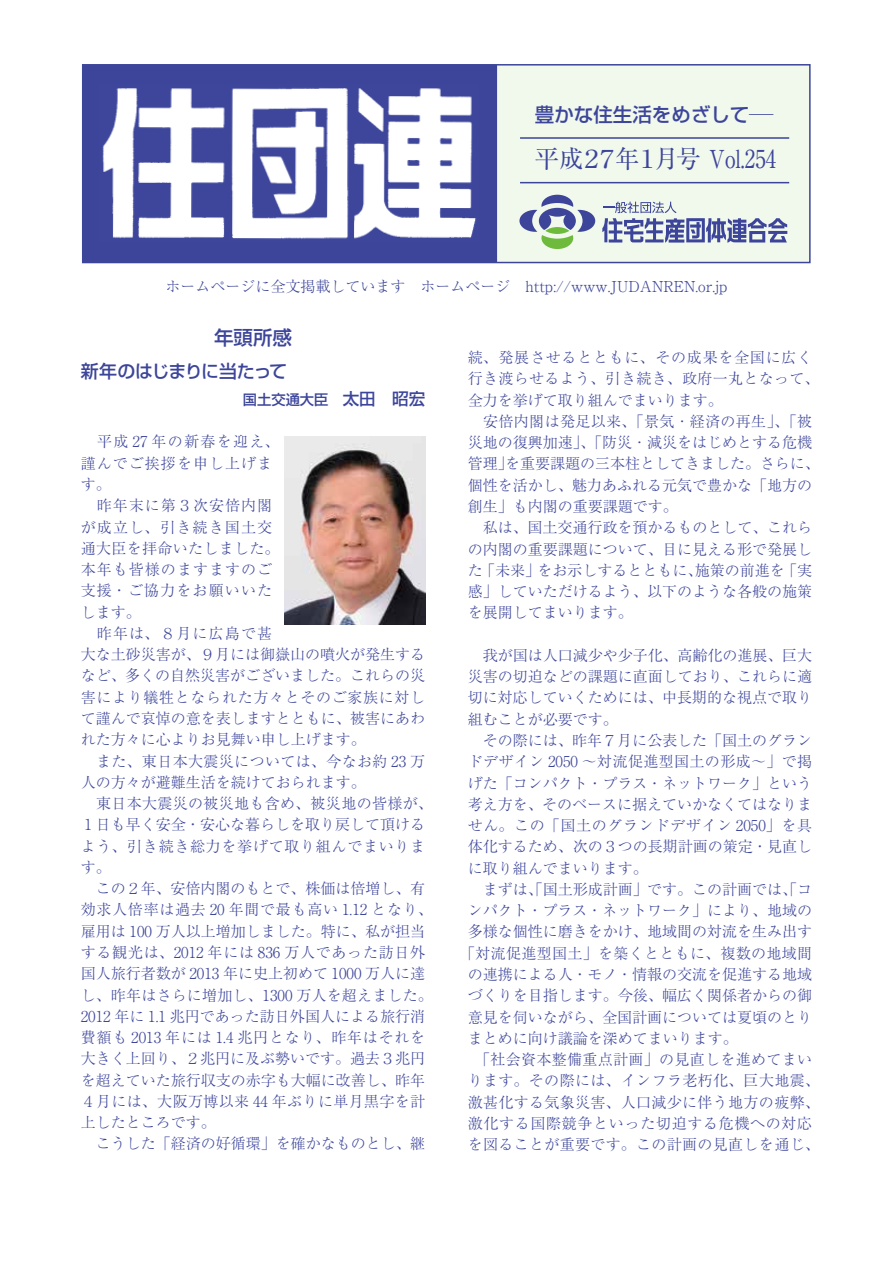
<style>
.page{position:relative;width:893px;height:1263px;background:#fff}
.page>*{position:absolute;margin:0;border:0;box-sizing:border-box;transform-origin:0 0}
.t1{font:24.75px "Ryumin Pr 6";letter-spacing:-.115em;color:#3c459a}
.t2{font:500 19.5px "Shin Go Pr 6";color:#3c459a}
.t3{font:500 18px "Shin Go Pr 6";letter-spacing:-.055em;color:#3c459a}
.t4{font:300 15px/21.3px "Ryumin Pr 6";color:#3c459a}
.t5{font:300 15px "Ryumin Pr 6";letter-spacing:.025em;color:#3c459a}
.t6{font:300 15px "Ryumin Pr 6";letter-spacing:.045em;color:#3c459a}
.t7{font:300 15px "Ryumin Pr 6";letter-spacing:.02em;color:#3c459a}
.t8{font:500 14.25px "Shin Go Pr 6";color:#3c459a}
.s1{font-size:16.5px}
</style>
<div class="page">
<svg style="left:82px;top:263px;width:729px;height:1px"></svg>
<div style="left:485px;top:65px;width:325px;height:197px;background:#f1f8ec"></div>
<div style="left:85px;top:67px;width:412px;height:193px;background:#3c459a"></div>
<div style="left:82px;top:64px;width:729px;height:199px;border:2px solid #3c459a"></div>
<img style="left:99px;top:83px;width:383px;height:161px">
<svg style="left:519px;top:195px;width:76px;height:54px"></svg>
<svg style="left:602px;top:202px;width:185px;height:41px"></svg>
<hr style="left:520px;top:137px;width:269px;height:2px;background:#3c459a">
<hr style="left:520px;top:182px;width:269px;height:1px;background:#3c459a">
<img style="left:285px;top:437px;width:140px;height:187px">
<h2 class="t2" style="left:535px;top:98px;width:240px">豊かな住生活をめざして─</h2>
<h1 class="t1" style="left:534px;top:140px;width:244px">平成２７年１月号 Vol.254</h1>
<p class="t4" style="left:166px;top:275px;width:563px">ホームページに全文掲載しています　ホームページ　http://www.JUDANREN.or.jp</p>
<h2 class="t2" style="left:214px;top:321px;width:79px">年頭所感</h2>
<p class="t3" style="left:81px;top:356px;width:208px">新年のはじまりに当たって</p>
<p class="t8" style="left:243px;top:388px;width:184px">国土交通大臣　<span class="s1">太田　昭宏</span></p>
<p class="t4" style="left:81px;top:430px;width:353px">　平成 27 年の新春を迎え、<br>謹んでご挨拶を申し上げま<br>す。<br>　昨年末に第３次安倍内閣<br>が成立し、引き続き国土交<br>通大臣を拝命いたしました。<br>本年も皆様のますますのご<br>支援・ご協力をお願いいた<br>します。<br>　昨年は、８月に広島で甚<br>大な土砂災害が、９月には御嶽山の噴火が発生するなど、多くの自然災害がございました。これらの災害により犠牲となられた方々とそのご家族に対して謹んで哀悼の意を表しますとともに、被害にあわれた方々に心よりお見舞い申し上げます。<br>　また、東日本大震災については、今なお約 23 万人の方々が避難生活を続けておられます。<br>　東日本大震災の被災地も含め、被災地の皆様が、<br>１日も早く安全・安心な暮らしを取り戻して頂けるよう、引き続き総力を挙げて取り組んでまいります。<br>　この２年、安倍内閣のもとで、株価は倍増し、有効求人倍率は過去 20 年間で最も高い 1.12 となり、雇用は 100 万人以上増加しました。特に、私が担当する観光は、2012 年には 836 万人であった訪日外国人旅行者数が 2013 年に史上初めて 1000 万人に達し、昨年はさらに増加し、1300 万人を超えました。<br>2012 年に 1.1 兆円であった訪日外国人による旅行消費額も 2013 年には 1.4 兆円となり、昨年はそれを大きく上回り、２兆円に及ぶ勢いです。過去３兆円を超えていた旅行収支の赤字も大幅に改善し、昨年<br>４月には、大阪万博以来 44 年ぶりに単月黒字を計上したところです。<br>　こうした「経済の好循環」を確かなものとし、継</p>
<p class="t4" style="left:468px;top:346px;width:353px">続、発展させるとともに、その成果を全国に広く行き渡らせるよう、引き続き、政府一丸となって、全力を挙げて取り組んでまいります。<br>　安倍内閣は発足以来、「景気･経済の再生」、「被災地の復興加速」、「防災･減災をはじめとする危機管理」を重要課題の三本柱としてきました。さらに、個性を活かし、魅力あふれる元気で豊かな「地方の創生」も内閣の重要課題です。<br>　私は、国土交通行政を預かるものとして、これらの内閣の重要課題について、目に見える形で発展した「未来」をお示しするとともに、施策の前進を「実感」していただけるよう、以下のような各般の施策を展開してまいります。</p>
<p class="t4" style="left:468px;top:644px;width:346px">　我が国は人口減少や少子化、高齢化の進展、巨大</p>
<p class="t4" style="left:468px;top:665px;width:346px">災害の切迫などの課題に直面しており、これらに適</p>
<p class="t4" style="left:468px;top:686px;width:346px">切に対応していくためには、中長期的な視点で取り</p>
<p class="t4" style="left:468px;top:708px;width:151px">組むことが必要です。</p>
<p class="t4" style="left:468px;top:729px;width:346px">　その際には、昨年７月に公表した「国土のグラン</p>
<p class="t5" style="left:468px;top:750px;width:346px">ドデザイン 2050 〜対流促進型国土の形成〜」で掲</p>
<p class="t4" style="left:468px;top:771px;width:346px">げた「コンパクト・プラス・ネットワーク」という</p>
<p class="t4" style="left:468px;top:793px;width:346px">考え方を、そのベースに据えていかなくてはなりま</p>
<p class="t6" style="left:468px;top:814px;width:346px">せん。この「国土のグランドデザイン 2050」を具</p>
<p class="t4" style="left:468px;top:835px;width:346px">体化するため、次の３つの長期計画の策定・見直し</p>
<p class="t4" style="left:468px;top:856px;width:181px">に取り組んでまいります。</p>
<p class="t4" style="left:468px;top:878px;width:346px">　まずは、「国土形成計画」です。この計画では、「コ</p>
<p class="t4" style="left:468px;top:899px;width:346px">ンパクト・プラス・ネットワーク」により、地域の</p>
<p class="t4" style="left:468px;top:920px;width:346px">多様な個性に磨きをかけ、地域間の対流を生み出す</p>
<p class="t7" style="left:460px;top:941px;width:353px">「対流促進型国土」を築くとともに、複数の地域間</p>
<p class="t4" style="left:468px;top:963px;width:346px">の連携による人・モノ・情報の交流を促進する地域</p>
<p class="t4" style="left:468px;top:984px;width:346px">づくりを目指します。今後、幅広く関係者からの御</p>
<p class="t4" style="left:468px;top:1005px;width:346px">意見を伺いながら、全国計画については夏頃のとり</p>
<p class="t4" style="left:468px;top:1027px;width:271px">まとめに向け議論を深めてまいります。</p>
<p class="t7" style="left:468px;top:1048px;width:346px">　「社会資本整備重点計画」の見直しを進めてまい</p>
<p class="t5" style="left:468px;top:1069px;width:353px">ります。その際には、インフラ老朽化、巨大地震、</p>
<p class="t5" style="left:468px;top:1090px;width:353px">激甚化する気象災害、人口減少に伴う地方の疲弊、</p>
<p class="t6" style="left:468px;top:1111px;width:346px">激化する国際競争といった切迫する危機への対応</p>
<p class="t5" style="left:468px;top:1133px;width:353px">を図ることが重要です。この計画の見直しを通じ、</p>
</div>
